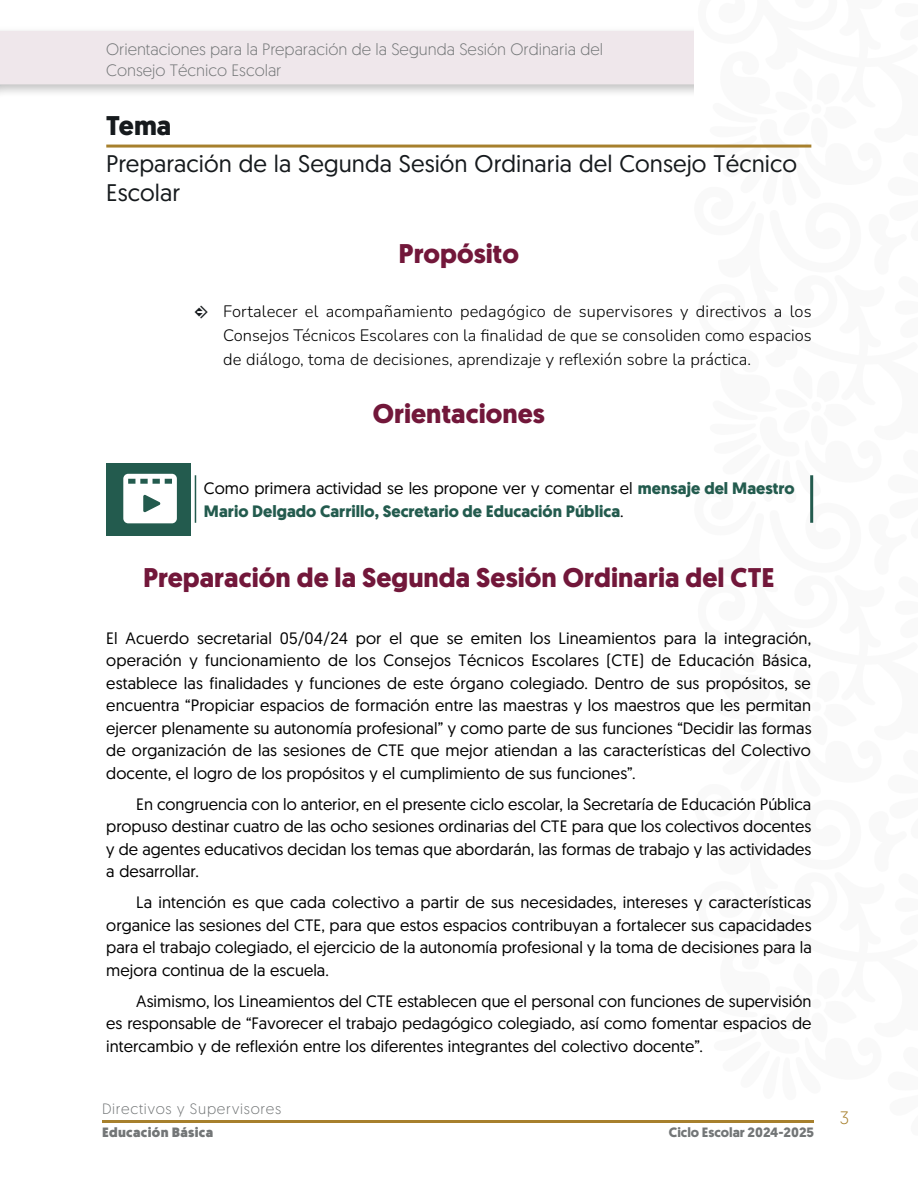
<style>
.page{position:relative;width:918px;height:1188px;background:#fff}
.page>*{position:absolute;margin:0;border:0;box-sizing:border-box;transform-origin:0 0}
.t1{font:700 27px "Geomanist";color:#72173a}
.t2{font:700 27px "Geomanist";color:#161a1d}
.t3{font:24px/28.8px "Geomanist";letter-spacing:.005em;color:#161a1d}
.t4{font:300 18px "Geomanist";color:#a7802d}
.t5{font:16.5px/22.5px "Geomanist";color:#000;text-align:justify}
.t6{font:200 16.5px/24px "Nunito";color:#000;text-align:justify}
.t7{font:700 16.5px/22.5px "Geomanist";color:#235b4e}
.t8{font:300 16.5px/21px "Geomanist";color:#737677}
.t9{font:300 15px "Geomanist";letter-spacing:.05em;color:#737677}
.t10{font:700 13.5px "Geomanist";color:#737677}
.t11{font:900 13.5px "Geomanist";letter-spacing:.025em;color:#737677}
.s1{font-family:"Pointers";font-weight:400;color:#161a1d}
.s2{font-weight:400;color:#000}
</style>
<div class="page">
<div style="left:0;top:26px;width:918px;height:74px;background:#000;opacity:.25"></div>
<div style="left:0;top:31px;width:690px;height:53px;background:#efe7eb"></div>
<svg style="left:0;top:32px;width:1px;height:55px"></svg>
<svg style="left:690px;top:26px;width:228px;height:497px"></svg>
<hr style="left:102px;top:1120px;width:712px;height:3px;background:#a7802d">
<hr style="left:106px;top:145px;width:705px;height:3px;background:#a7802d">
<div style="left:106px;top:463px;width:85px;height:72px;background:#235b4e"></div>
<hr style="left:195px;top:475px;width:1px;height:48px;background:#235b4e">
<hr style="left:810px;top:475px;width:3px;height:48px;background:#235b4e">
<svg style="left:123px;top:474px;width:54px;height:49px;background:#e0e8e6"></svg>
<p class="t8" style="left:106px;top:38px;width:498px">Orientaciones para la Preparación de la Segunda Sesión Ordinaria del<br>Consejo Técnico Escolar</p>
<h1 class="t2" style="left:106px;top:108px;width:67px">Tema</h1>
<h2 class="t3" style="left:106px;top:149px;width:692px">Preparación de la Segunda Sesión Ordinaria del Consejo Técnico<br>Escolar</h2>
<h1 class="t1" style="left:399px;top:236px;width:122px">Propósito</h1>
<p class="t6" style="left:223px;top:299px;width:590px;text-indent:-28px"><span class="s1">m</span> Fortalecer el acompañamiento pedagógico de supervisores y directivos a los Consejos Técnicos Escolares con la finalidad de que se consoliden como espacios de diálogo, toma de decisiones, aprendizaje y reflexión sobre la práctica.</p>
<h1 class="t1" style="left:373px;top:396px;width:174px">Orientaciones</h1>
<p class="t7" style="left:204px;top:477px;width:592px"><span class="s2">Como primera actividad se les propone ver y comentar el</span> mensaje del Maestro<br>Mario Delgado Carrillo, Secretario de Educación Pública<span class="s2">.</span></p>
<h1 class="t1" style="left:143px;top:560px;width:633px">Preparación de la Segunda Sesión Ordinaria del CTE</h1>
<p class="t5" style="left:106px;top:626px;width:707px">El Acuerdo secretarial 05/04/24 por el que se emiten los Lineamientos para la integración, operación y funcionamiento de los Consejos Técnicos Escolares (CTE) de Educación Básica, establece las finalidades y funciones de este órgano colegiado. Dentro de sus propósitos, se encuentra “Propiciar espacios de formación entre las maestras y los maestros que les permitan ejercer plenamente su autonomía profesional” y como parte de sus funciones “Decidir las formas de organización de las sesiones de CTE que mejor atiendan a las características del Colectivo docente, el logro de los propósitos y el cumplimiento de sus funciones”.</p>
<p class="t5" style="left:106px;top:792px;width:707px;text-indent:30px">En congruencia con lo anterior, en el presente ciclo escolar, la Secretaría de Educación Pública propuso destinar cuatro de las ocho sesiones ordinarias del CTE para que los colectivos docentes y de agentes educativos decidan los temas que abordarán, las formas de trabajo y las actividades a desarrollar.</p>
<p class="t5" style="left:106px;top:891px;width:707px;text-indent:30px">La intención es que cada colectivo a partir de sus necesidades, intereses y características organice las sesiones del CTE, para que estos espacios contribuyan a fortalecer sus capacidades para el trabajo colegiado, el ejercicio de la autonomía profesional y la toma de decisiones para la mejora continua de la escuela.</p>
<p class="t5" style="left:106px;top:989px;width:707px;text-indent:30px">Asimismo, los Lineamientos del CTE establecen que el personal con funciones de supervisión es responsable de “Favorecer el trabajo pedagógico colegiado, así como fomentar espacios de intercambio y de reflexión entre los diferentes integrantes del colectivo docente”.</p>
<p class="t9" style="left:102px;top:1099px;width:181px">Directivos y Supervisores</p>
<p class="t11" style="left:102px;top:1123px;width:113px">Educación Básica</p>
<p class="t10" style="left:669px;top:1124px;width:147px">Ciclo Escolar 2024-2025</p>
<p class="t4" style="left:840px;top:1106px;width:11px">3</p>
</div>
